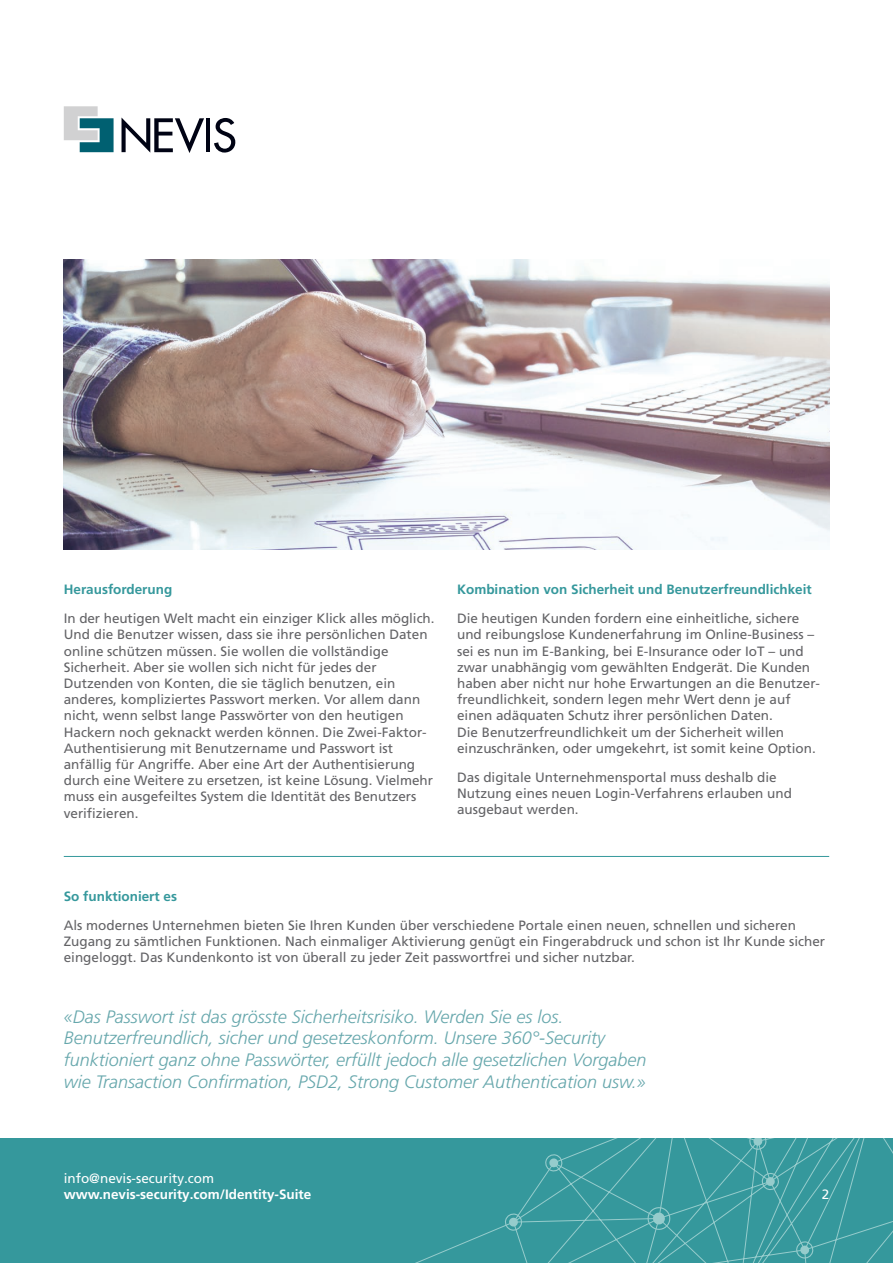
<style>
.page{position:relative;width:893px;height:1263px;background:#fff}
.page>*{position:absolute;margin:0;border:0;box-sizing:border-box;transform-origin:0 0}
.t1{font:italic 300 18px/21.6px "Frutiger LT Pro";color:#66a7ac}
.t2{font:13.5px/16.2px "Frutiger LT Pro";color:#636366}
.t3{font:700 13.5px "Frutiger LT Pro";color:#35989c}
.t4{font:700 13.5px "Frutiger LT Pro";color:#fff}
.t5{font:13.5px "Frutiger LT Pro";color:#fff}
</style>
<div class="page">
<div style="left:0;top:1138px;width:893px;height:125px;background:#35989c"></div>
<svg style="left:505px;top:1138px;width:388px;height:125px"></svg>
<svg style="left:652px;top:1212px;width:13px;height:13px"></svg>
<svg style="left:765px;top:1176px;width:10px;height:10px"></svg>
<svg style="left:549px;top:1158px;width:10px;height:10px"></svg>
<svg style="left:509px;top:1217px;width:9px;height:10px"></svg>
<svg style="left:753px;top:1138px;width:10px;height:8px"></svg>
<svg style="left:800px;top:1245px;width:10px;height:10px"></svg>
<svg style="left:122px;top:118px;width:82px;height:35px"></svg>
<hr style="left:206px;top:118px;width:4px;height:34px;background:#000314">
<svg style="left:214px;top:118px;width:21px;height:35px"></svg>
<svg style="left:64px;top:106px;width:50px;height:46px"></svg>
<hr style="left:64px;top:856px;width:765px;height:1px;background:#35989c">
<img style="left:64px;top:259px;width:765px;height:291px">
<p class="t3" style="left:64px;top:581px;width:110px">Herausforderung</p>
<p class="t2" style="left:64px;top:610px;width:372px">In der heutigen Welt macht ein einziger Klick alles möglich.<br>Und die Benutzer wissen, dass sie ihre persönlichen Daten online schützen müssen. Sie wollen die vollständige Sicherheit. Aber sie wollen sich nicht für jedes der Dutzenden von Konten, die sie täglich benutzen, ein anderes, kompliziertes Passwort merken. Vor allem dann nicht, wenn selbst lange Passwörter von den heutigen Hackern noch geknackt werden können. Die Zwei-Faktor-Authentisierung mit Benutzername und Passwort ist anfällig für Angriffe. Aber eine Art der Authentisierung durch eine Weitere zu ersetzen, ist keine Lösung. Vielmehr muss ein ausgefeiltes System die Identität des Benutzers verifizieren.</p>
<p class="t3" style="left:457px;top:581px;width:356px">Kombination von Sicherheit und Benutzerfreundlichkeit</p>
<p class="t2" style="left:457px;top:610px;width:363px">Die heutigen Kunden fordern eine einheitliche, sichere und reibungslose Kundenerfahrung im Online-Business – sei es nun im E-Banking, bei E-Insurance oder IoT – und zwar unabhängig vom gewählten Endgerät. Die Kunden haben aber nicht nur hohe Erwartungen an die Benutzer&shy;freundlichkeit, sondern legen mehr Wert denn je auf einen adäquaten Schutz ihrer persönlichen Daten.<br>Die Benutzerfreundlichkeit um der Sicherheit willen einzuschränken, oder umgekehrt, ist somit keine Option.</p>
<p class="t2" style="left:457px;top:769px;width:336px">Das digitale Unternehmensportal muss deshalb die<br>Nutzung eines neuen Login-Verfahrens erlauben und ausgebaut werden.</p>
<p class="t3" style="left:64px;top:888px;width:115px">So funktioniert es</p>
<p class="t2" style="left:64px;top:917px;width:763px">Als modernes Unternehmen bieten Sie Ihren Kunden über verschiedene Portale einen neuen, schnellen und sicheren<br>Zugang zu sämtlichen Funktionen. Nach einmaliger Aktivierung genügt ein Fingerabdruck und schon ist Ihr Kunde sicher eingeloggt. Das Kundenkonto ist von überall zu jeder Zeit passwortfrei und sicher nutzbar.</p>
<p class="t1" style="left:64px;top:1006px;width:584px">«Das Passwort ist das grösste Sicherheitsrisiko. Werden Sie es los.<br>Benutzerfreundlich, sicher und gesetzeskonform. Unsere 360°-Security funktioniert ganz ohne Passwörter, erfüllt jedoch alle gesetzlichen Vorgaben wie Transaction Confirmation, PSD2, Strong Customer Authentication usw.»</p>
<p class="t5" style="left:64px;top:1170px;width:152px">info@nevis-security.com</p>
<p class="t4" style="left:64px;top:1186px;width:249px">www.nevis-security.com/Identity-Suite</p>
<p class="t5" style="left:822px;top:1186px;width:9px">2</p>
</div>
